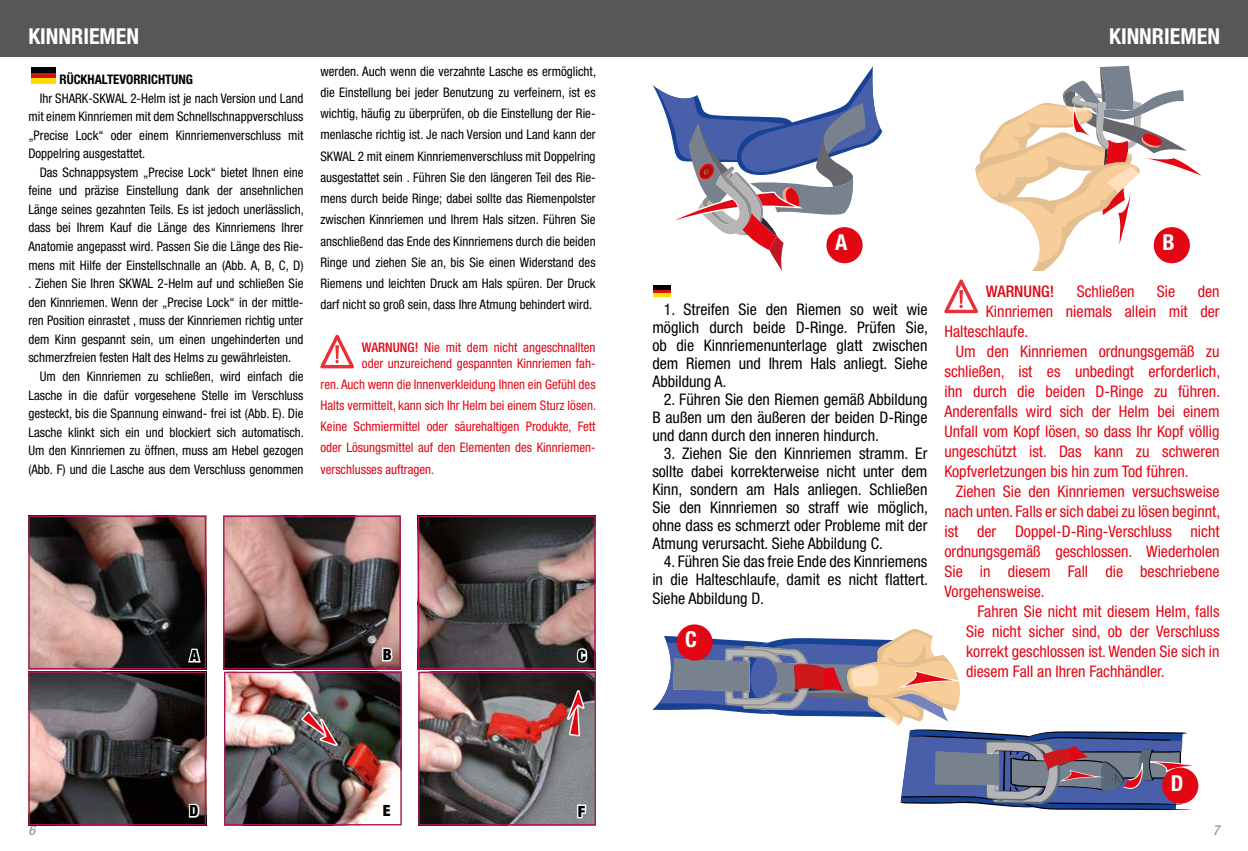
<style>
.page{position:relative;width:1248px;height:851px;background:#fff}
.page>*{position:absolute;margin:0;border:0;box-sizing:border-box;transform-origin:0 0}
.t1{font:700 condensed 22px "Helvetica Neue LT Std";color:#fff}
.t2{font:condensed 16px "Helvetica Neue LT Std";color:#e30613}
.t3{font:condensed 16px/18px "Helvetica Neue LT Std";color:#000;text-align:justify}
.t4{font:500 condensed 16px "Helvetica Neue LT Std";color:#e30613}
.t5{font:900 condensed 15.4px "Helvetica Neue LT Std";color:#000}
.t6{font:italic 500 condensed 14px "Helvetica Neue LT Std";color:#9d9d9c}
.t7{font:condensed 13.2px/21.2px "Helvetica Neue LT Std";color:#000;text-align:justify}
.t8{font:condensed 13.2px/21.2px "Helvetica Neue LT Std";color:#e30613}
.t9{font:700 condensed 13.2px "Helvetica Neue LT Std";color:#000}
.s1{font-weight:500}
</style>
<div class="page">
<div style="left:0;top:0;width:1247px;height:57px;background:#575756"></div>
<img style="left:30px;top:517px;width:174px;height:150px">
<div style="left:28px;top:515px;width:178px;height:154px;border:1px solid #a61b57"></div>
<svg style="left:186px;top:618px;width:16px;height:46px"></svg>
<img style="left:225px;top:517px;width:174px;height:150px">
<div style="left:223px;top:515px;width:178px;height:154px;border:1px solid #a61b57"></div>
<svg style="left:380px;top:646px;width:14px;height:16px"></svg>
<img style="left:420px;top:517px;width:173px;height:150px">
<div style="left:418px;top:515px;width:177px;height:154px;border:1px solid #a61b57"></div>
<svg style="left:575px;top:646px;width:13px;height:18px"></svg>
<img style="left:30px;top:673px;width:174px;height:150px">
<div style="left:28px;top:671px;width:178px;height:154px;border:1px solid #a61b57"></div>
<svg style="left:187px;top:802px;width:14px;height:16px"></svg>
<img style="left:226px;top:673px;width:174px;height:150px">
<div style="left:224px;top:671px;width:178px;height:154px;border:1px solid #a61b57"></div>
<svg style="left:381px;top:801px;width:12px;height:17px"></svg>
<svg style="left:300px;top:710px;width:39px;height:37px"></svg>
<img style="left:420px;top:673px;width:174px;height:150px">
<div style="left:418px;top:671px;width:178px;height:154px;border:1px solid #a61b57"></div>
<svg style="left:575px;top:802px;width:12px;height:17px"></svg>
<svg style="left:565px;top:681px;width:20px;height:56px"></svg>
<svg style="left:975px;top:66px;width:226px;height:204px"></svg>
<svg style="left:652px;top:66px;width:230px;height:205px"></svg>
<svg style="left:652px;top:629px;width:545px;height:180px"></svg>
<div style="left:1153px;top:227px;width:36px;height:36px;background:#e30613;border-radius:50%"></div>
<div style="left:676px;top:624px;width:36px;height:36px;background:#e30613;border-radius:50%"></div>
<div style="left:1162px;top:767px;width:36px;height:36px;background:#e30613;border-radius:50%"></div>
<div style="left:826px;top:227px;width:36px;height:36px;background:#e30613;border-radius:50%"></div>
<svg style="left:31px;top:73px;width:25px;height:6px"></svg>
<div style="left:31px;top:79px;width:25px;height:5px;background:#fd0"></div>
<div style="left:31px;top:67px;width:25px;height:6px;background:#000"></div>
<svg style="left:320px;top:334px;width:34px;height:34px"></svg>
<svg style="left:653px;top:289px;width:17px;height:4px"></svg>
<hr style="left:652px;top:293px;width:18px;height:3px;background:#fd0">
<hr style="left:652px;top:285px;width:18px;height:4px;background:#000">
<svg style="left:944px;top:279px;width:34px;height:34px"></svg>
<h1 class="t1" style="left:28px;top:23px;width:112px">KINNRIEMEN</h1>
<h1 class="t1" style="left:1109px;top:23px;width:112px">KINNRIEMEN</h1>
<p class="t9" style="left:59px;top:71px;width:135px">RÜCKHALTEVORRICHTUNG</p>
<p class="t7" style="left:28px;top:88px;width:276px;line-height:18.6px;text-indent:11px">Ihr SHARK-SKWAL 2-Helm ist je nach Version und Land mit einem Kinnriemen mit dem Schnellschnappverschluss „Precise Lock“ oder einem Kinnriemenverschluss mit Doppelring ausgestattet.</p>
<p class="t7" style="left:40px;top:161px;width:265px">Das Schnappsystem „Precise Lock“ bietet Ihnen eine</p>
<p class="t7" style="left:28px;top:180px;width:276px">feine und präzise Einstellung dank der ansehnlichen</p>
<p class="t7" style="left:28px;top:198px;width:277px">Länge seines gezahnten Teils. Es ist jedoch unerlässlich,</p>
<p class="t7" style="left:28px;top:217px;width:276px">dass bei Ihrem Kauf die Länge des Kinnriemens Ihrer</p>
<p class="t7" style="left:28px;top:236px;width:276px">Anatomie angepasst wird. Passen Sie die Länge des Rie-</p>
<p class="t7" style="left:28px;top:254px;width:277px">mens mit Hilfe der Einstellschnalle an (Abb. A, B, C, D)</p>
<p class="t7" style="left:28px;top:273px;width:276px">. Ziehen Sie Ihren SKWAL 2-Helm auf und schließen Sie</p>
<p class="t7" style="left:28px;top:291px;width:276px">den Kinnriemen. Wenn der „Precise Lock“ in der mittle-</p>
<p class="t7" style="left:28px;top:310px;width:276px">ren Position einrastet , muss der Kinnriemen richtig unter</p>
<p class="t7" style="left:28px;top:328px;width:276px">dem Kinn gespannt sein, um einen ungehinderten und</p>
<p class="t7" style="left:28px;top:347px;width:264px">schmerzfreien festen Halt des Helms zu gewährleisten.</p>
<p class="t7" style="left:40px;top:365px;width:265px">Um den Kinnriemen zu schließen, wird einfach die</p>
<p class="t7" style="left:28px;top:384px;width:276px">Lasche in die dafür vorgesehene Stelle im Verschluss</p>
<p class="t7" style="left:28px;top:402px;width:276px">gesteckt, bis die Spannung einwand- frei ist (Abb. E). Die</p>
<p class="t7" style="left:28px;top:421px;width:277px">Lasche klinkt sich ein und blockiert sich automatisch.</p>
<p class="t7" style="left:28px;top:440px;width:276px">Um den Kinnriemen zu öffnen, muss am Hebel gezogen</p>
<p class="t7" style="left:28px;top:458px;width:276px">(Abb. F) und die Lasche aus dem Verschluss genommen</p>
<p class="t7" style="left:320px;top:60px;width:277px">werden. Auch wenn die verzahnte Lasche es ermöglicht, die Einstellung bei jeder Benutzung zu verfeinern, ist es wichtig, häufig zu überprüfen, ob die Einstellung der Rie&shy;menlasche richtig ist. Je nach Version und Land kann der SKWAL 2 mit einem Kinnriemenverschluss mit Doppelring ausgestattet sein . Führen Sie den längeren Teil des Rie&shy;mens durch beide Ringe; dabei sollte das Riemenpolster zwischen Kinnriemen und Ihrem Hals sitzen. Führen Sie anschließend das Ende des Kinnriemens durch die beiden Ringe und ziehen Sie an, bis Sie einen Widerstand des Riemens und leichten Druck am Hals spüren. Der Druck darf nicht so groß sein, dass Ihre Atmung behindert wird.</p>
<p class="t8" style="left:362px;top:339px;width:235px;line-height:15.8px"><span class="s1">WARNUNG!</span> Nie mit dem nicht angeschnallten oder unzureichend gespannten Kinnriemen fah-</p>
<p class="t8" style="left:320px;top:373px;width:277px;text-align:justify">ren. Auch wenn die Innenverkleidung Ihnen ein Gefühl des Halts vermittelt, kann sich Ihr Helm bei einem Sturz lösen.<br>Keine Schmiermittel oder säurehaltigen Produkte, Fett oder Lösungsmittel auf den Elementen des Kinnriemen&shy;verschlusses auftragen.</p>
<p class="t5" style="left:190px;top:646px;width:10px">A</p>
<p class="t5" style="left:382px;top:645px;width:10px">B</p>
<p class="t5" style="left:578px;top:646px;width:10px">C</p>
<p class="t5" style="left:189px;top:801px;width:10px">D</p>
<p class="t5" style="left:383px;top:800px;width:9px">E</p>
<p class="t5" style="left:577px;top:801px;width:9px">F</p>
<h1 class="t1" style="left:835px;top:229px;width:14px">A</h1>
<p class="t3" style="left:652px;top:300px;width:277px;text-indent:11px">1. Streifen Sie den Riemen so weit wie möglich durch beide D-Ringe. Prüfen Sie, ob die Kinnriemenunterlage glatt zwischen dem Riemen und Ihrem Hals anliegt. Siehe Abbildung A.</p>
<p class="t3" style="left:652px;top:390px;width:276px;text-indent:11px">2. Führen Sie den Riemen gemäß Abbildung B außen um den äußeren der beiden D-Ringe und dann durch den inneren hindurch.</p>
<p class="t3" style="left:652px;top:444px;width:277px;text-indent:11px">3. Ziehen Sie den Kinnriemen stramm. Er sollte dabei korrekterweise nicht unter dem Kinn, sondern am Hals anliegen. Schließen Sie den Kinnriemen so straff wie möglich, ohne dass es schmerzt oder Probleme mit der Atmung verursacht. Siehe Abbildung C.</p>
<p class="t3" style="left:652px;top:551px;width:277px;line-height:18.6px;text-indent:11px">4. Führen Sie das freie Ende des Kinnriemens in die Halteschlaufe, damit es nicht flattert.<br>Siehe Abbildung D.</p>
<h1 class="t1" style="left:685px;top:626px;width:13px">C</h1>
<h1 class="t1" style="left:1162px;top:229px;width:14px">B</h1>
<p class="t4" style="left:985px;top:281px;width:70px">WARNUNG!</p>
<p class="t2" style="left:1076px;top:281px;width:59px">Schließen</p>
<p class="t2" style="left:1156px;top:281px;width:20px">Sie</p>
<p class="t2" style="left:1197px;top:281px;width:23px">den</p>
<p class="t2" style="left:985px;top:301px;width:235px">Kinnriemen niemals allein mit der</p>
<p class="t2" style="left:944px;top:321px;width:85px">Halteschlaufe.</p>
<p class="t2" style="left:955px;top:341px;width:265px">Um den Kinnriemen ordnungsgemäß zu</p>
<p class="t2" style="left:944px;top:361px;width:277px">schließen, ist es unbedingt erforderlich,</p>
<p class="t2" style="left:944px;top:381px;width:277px">ihn durch die beiden D-Ringe zu führen.</p>
<p class="t2" style="left:944px;top:401px;width:276px">Anderenfalls wird sich der Helm bei einem</p>
<p class="t2" style="left:944px;top:421px;width:276px">Unfall vom Kopf lösen, so dass Ihr Kopf völlig</p>
<p class="t2" style="left:944px;top:441px;width:276px">ungeschützt ist. Das kann zu schweren</p>
<p class="t2" style="left:944px;top:461px;width:245px">Kopfverletzungen bis hin zum Tod führen.</p>
<p class="t2" style="left:955px;top:481px;width:265px">Ziehen Sie den Kinnriemen versuchsweise</p>
<p class="t2" style="left:944px;top:501px;width:277px">nach unten. Falls er sich dabei zu lösen beginnt,</p>
<p class="t2" style="left:944px;top:521px;width:276px">ist der Doppel-D-Ring-Verschluss nicht</p>
<p class="t2" style="left:944px;top:541px;width:276px">ordnungsgemäß geschlossen. Wiederholen</p>
<p class="t2" style="left:944px;top:561px;width:276px">Sie in diesem Fall die beschriebene</p>
<p class="t2" style="left:944px;top:581px;width:102px">Vorgehensweise.</p>
<p class="t2" style="left:977px;top:601px;width:243px">Fahren Sie nicht mit diesem Helm, falls</p>
<p class="t2" style="left:966px;top:621px;width:255px">Sie nicht sicher sind, ob der Verschluss</p>
<p class="t2" style="left:966px;top:641px;width:255px">korrekt geschlossen ist. Wenden Sie sich in</p>
<p class="t2" style="left:966px;top:661px;width:200px">diesem Fall an Ihren Fachhändler.</p>
<h1 class="t1" style="left:1170px;top:769px;width:14px">D</h1>
<p class="t6" style="left:28px;top:822px;width:8px">6</p>
<p class="t6" style="left:1212px;top:822px;width:8px">7</p>
</div>
